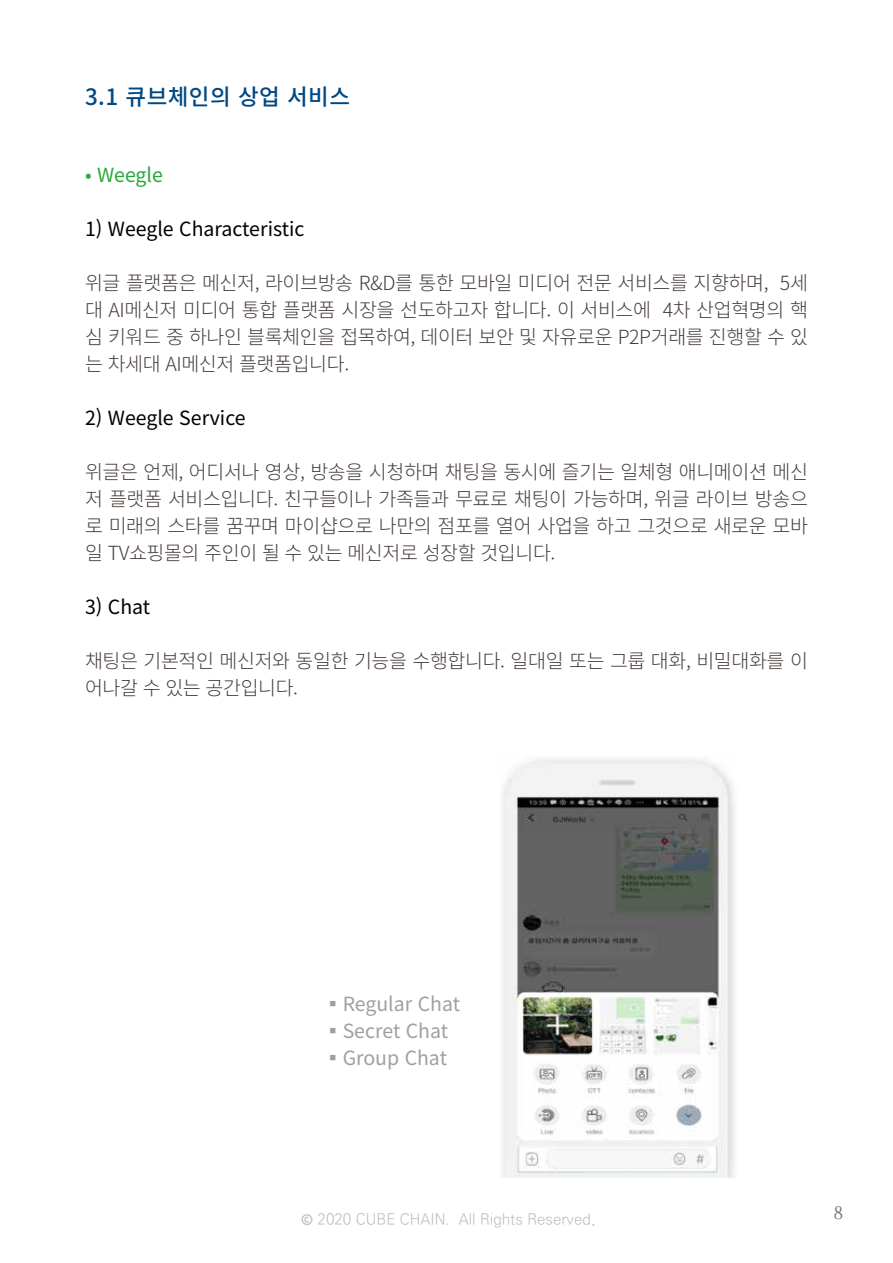
<style>
.page{position:relative;width:893px;height:1263px;background:#fff}
.page>*{position:absolute;margin:0;border:0;box-sizing:border-box;transform-origin:0 0}
.t1{font:500 22.5px "Noto Sans CJ Kkr";letter-spacing:.02em;color:#004883}
.t2{font:300 19.5px/27px "Noto Sans CJ Kkr";letter-spacing:-.02em;color:#443c39;text-align:justify}
.t3{font:19.5px "Noto Sans CJ Kkr";color:#000}
.t4{font:19.5px "Noto Sans CJ Kkr";color:#9fa0a0}
.t5{font:19.5px "Noto Sans CJ Kkr";color:#2aa738}
.t6{font:18px "Cinzel";color:#727171}
.t7{font:300 15px "Ko Pub Dotum";color:#9fa0a0}
.s1{font-family:"DIN";font-weight:700}
.s2{font-size:19.5px}
</style>
<div class="page">
<img style="left:502px;top:759px;width:233px;height:419px">
<p class="t1" style="left:85px;top:84px;width:267px">3.1 큐브체인의 상업 서비스</p>
<p class="t5" style="left:85px;top:164px;width:79px">• Weegle</p>
<p class="t3" style="left:85px;top:218px;width:221px">1) Weegle Characteristic</p>
<p class="t2" style="left:85px;top:270px;width:724px">위글 플랫폼은 메신저, 라이브방송 R&amp;D를 통한 모바일 미디어 전문 서비스를 지향하며, 5세 대 AI메신저 미디어 통합 플랫폼 시장을 선도하고자 합니다. 이 서비스에 4차 산업혁명의 핵 심 키워드 중 하나인 블록체인을 접목하여, 데이터 보안 및 자유로운 P2P거래를 진행할 수 있 는 차세대 AI메신저 플랫폼입니다.</p>
<p class="t3" style="left:85px;top:407px;width:162px">2) Weegle Service</p>
<p class="t2" style="left:85px;top:459px;width:724px">위글은 언제, 어디서나 영상, 방송을 시청하며 채팅을 동시에 즐기는 일체형 애니메이션 메신 저 플랫폼 서비스입니다. 친구들이나 가족들과 무료로 채팅이 가능하며, 위글 라이브 방송으 로 미래의 스타를 꿈꾸며 마이샵으로 나만의 점포를 열어 사업을 하고 그것으로 새로운 모바 일 TV쇼핑몰의 주인이 될 수 있는 메신저로 성장할 것입니다.</p>
<p class="t3" style="left:85px;top:596px;width:67px">3) Chat</p>
<p class="t2" style="left:85px;top:648px;width:724px">채팅은 기본적인 메신저와 동일한 기능을 수행합니다. 일대일 또는 그룹 대화, 비밀대화를 이 어나갈 수 있는 공간입니다.</p>
<p class="t4" style="left:323px;top:993px;width:138px">▪Regular Chat</p>
<p class="t4" style="left:323px;top:1020px;width:126px">▪Secret Chat</p>
<p class="t4" style="left:323px;top:1047px;width:125px">▪Group Chat</p>
<p class="t7" style="left:301px;top:1212px;width:298px"><span class="s1">©</span> 2020 CUBE CHAIN. All Rights Reserved<span class="s2">.</span></p>
<p class="t6" style="left:833px;top:1202px;width:11px">8</p>
</div>
